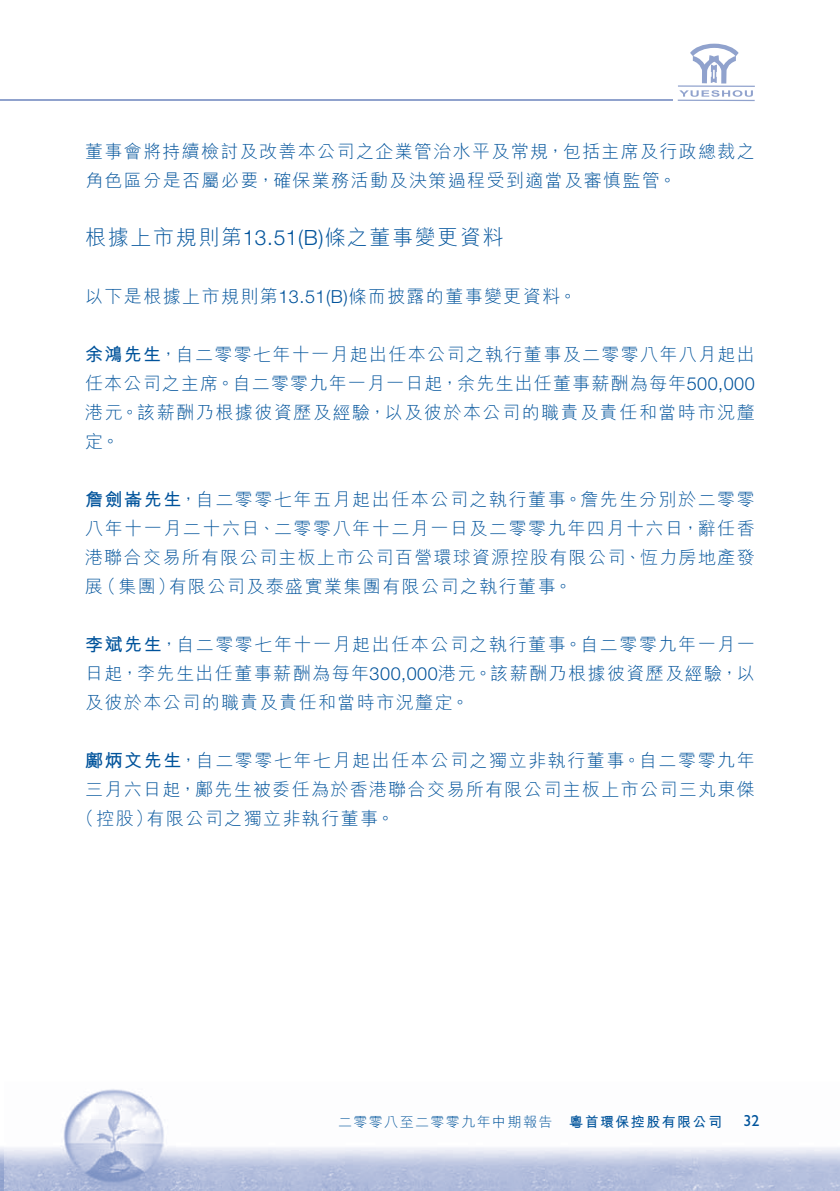
<style>
.page{position:relative;width:840px;height:1191px;background:#fff}
.page>*{position:absolute;margin:0;border:0;box-sizing:border-box;transform-origin:0 0}
.t1{font:21px "M Hei HK Light B5 pc H";letter-spacing:.08em;color:#00539b}
.t2{font:18px/29px "M Hei HK Light B5 pc H";letter-spacing:.08em;color:#00539b;text-align:justify}
.t3{font:16px "Gill Sans Std";color:#00539b}
.t4{font:14px "M Hei HK Light B5 pc H";letter-spacing:.1em;color:#00539b}
.s1{font-family:"Helvetica Neue LT Std";font-weight:300}
.s2{font-family:"M Hei HK Bold B5 pc H"}
</style>
<div class="page">
<img style="left:3px;top:1089px;width:836px;height:102px">
<hr style="left:677px;top:85px;width:77px;height:2px;background:#90a2cd">
<hr style="left:677px;top:100px;width:77px;height:1px;background:#90a2cd">
<svg style="left:690px;top:44px;width:48px;height:39px"></svg>
<svg style="left:679px;top:90px;width:73px;height:7px"></svg>
<hr style="left:0;top:100px;width:672px;height:1px;background:#90a2cd">
<p class="t2" style="left:85px;top:139px;width:670px">董事會將持續檢討及改善本公司之企業管治水平及常規，包括主席及行政總裁之角色區分是否屬必要，確保業務活動及決策過程受到適當及審慎監管。</p>
<p class="t1" style="left:85px;top:229px;width:420px">根據上市規則第<span class="s1">13.51(B)</span>條之董事變更資料</p>
<p class="t2" style="left:85px;top:284px;width:493px">以下是根據上市規則第<span class="s1">13.51(B)</span>條而披露的董事變更資料。</p>
<p class="t2" style="left:85px;top:342px;width:670px"><span class="s2">余鴻先生</span>，自二零零七年十一月起出任本公司之執行董事及二零零八年八月起出任本公司之主席。自二零零九年一月一日起，余先生出任董事薪酬為每年<span class="s1">500,000</span>港元。該薪酬乃根據彼資歷及經驗，以及彼於本公司的職責及責任和當時市況釐定。</p>
<p class="t2" style="left:85px;top:487px;width:670px"><span class="s2">詹劍崙先生</span>，自二零零七年五月起出任本公司之執行董事。詹先生分別於二零零八年十一月二十六日、二零零八年十二月一日及二零零九年四月十六日，辭任香港聯合交易所有限公司主板上市公司百營環球資源控股有限公司、恆力房地產發展（集團）有限公司及泰盛實業集團有限公司之執行董事。</p>
<p class="t2" style="left:85px;top:632px;width:670px"><span class="s2">李斌先生</span>，自二零零七年十一月起出任本公司之執行董事。自二零零九年一月一日起，李先生出任董事薪酬為每年<span class="s1">300,000</span>港元。該薪酬乃根據彼資歷及經驗，以及彼於本公司的職責及責任和當時市況釐定。</p>
<p class="t2" style="left:85px;top:748px;width:670px"><span class="s2">鄺炳文先生</span>，自二零零七年七月起出任本公司之獨立非執行董事。自二零零九年</p>
<p class="t2" style="left:85px;top:777px;width:670px">三月六日起，鄺先生被委任為於香港聯合交易所有限公司主板上市公司三丸東傑</p>
<p class="t2" style="left:76px;top:806px;width:320px">（控股）有限公司之獨立非執行董事。</p>
<p class="t4" style="left:338px;top:1116px;width:385px">二零零八至二零零九年中期報告 <span class="s2">粵首環保控股有限公司</span></p>
<p class="t3" style="left:743px;top:1111px;width:17px">32</p>
</div>
